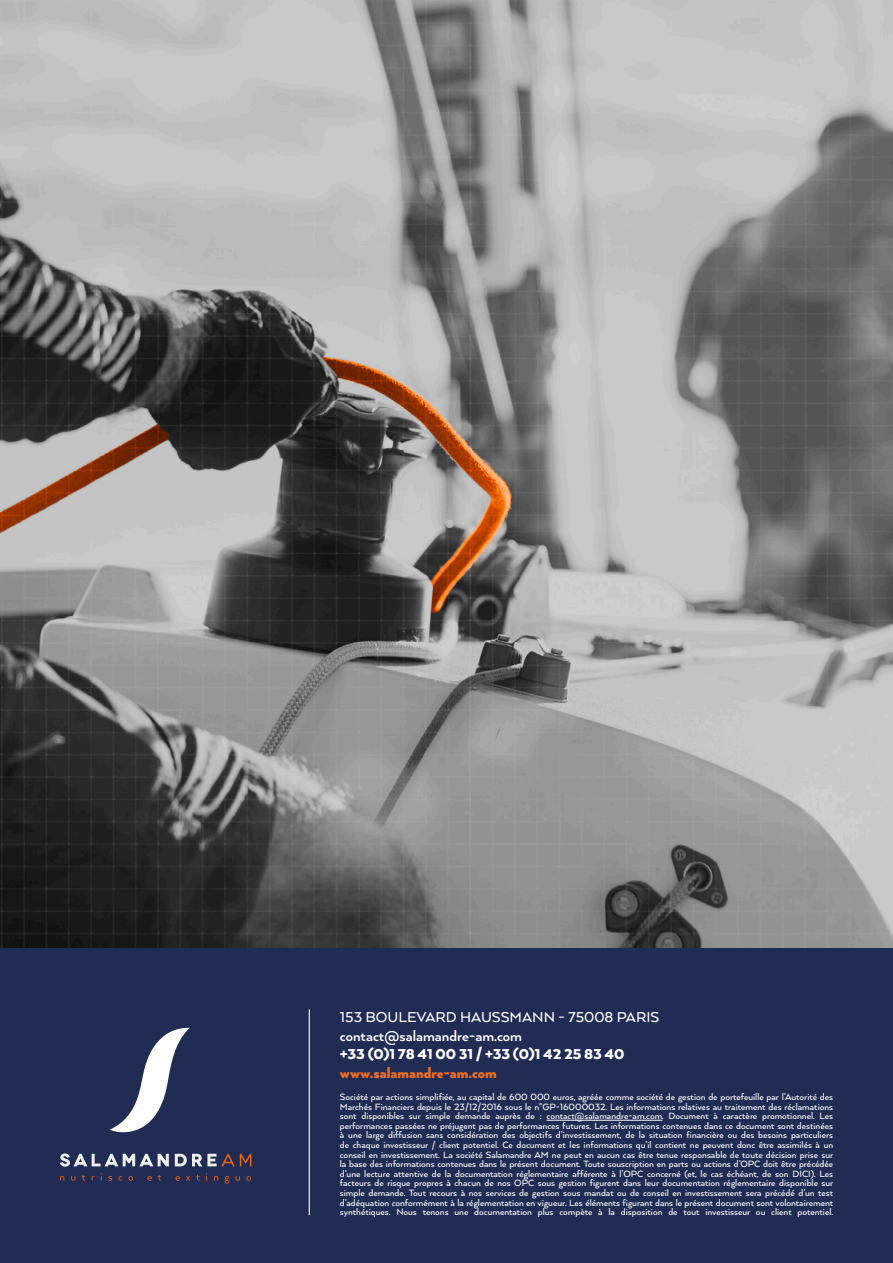
<style>
.page{position:relative;width:893px;height:1263px;background:#fff}
.page>*{position:absolute;margin:0;border:0;box-sizing:border-box;transform-origin:0 0}
.t1{font:500 16.5px "Arquitecta";color:#fff}
.t2{font:900 16.5px "Arquitecta";color:#fff}
.t3{font:700 16.5px "Arquitecta";color:#fff}
.t4{font:900 16.5px "Arquitecta";color:#f36e21}
.t5{font:500 10.5px/9.6px "Arquitecta";color:#fff;text-align:justify}
</style>
<div class="page">
<img style="left:0;top:0;width:893px;height:948px">
<div style="left:0;top:948px;width:893px;height:315px;background:#212c54"></div>
<svg style="left:60px;top:1153px;width:109px;height:13px"></svg>
<svg style="left:175px;top:1154px;width:76px;height:12px"></svg>
<svg style="left:82px;top:1175px;width:3px;height:5px"></svg>
<svg style="left:108px;top:1176px;width:4px;height:4px"></svg>
<svg style="left:128px;top:1176px;width:5px;height:4px"></svg>
<svg style="left:147px;top:1176px;width:5px;height:5px"></svg>
<svg style="left:158px;top:1175px;width:3px;height:5px"></svg>
<svg style="left:176px;top:1176px;width:4px;height:5px"></svg>
<svg style="left:186px;top:1176px;width:4px;height:4px"></svg>
<svg style="left:225px;top:1176px;width:4px;height:7px"></svg>
<svg style="left:236px;top:1176px;width:4px;height:4px"></svg>
<svg style="left:246px;top:1176px;width:5px;height:4px"></svg>
<svg style="left:110px;top:1028px;width:80px;height:104px"></svg>
<hr style="left:309px;top:1009px;width:1px;height:206px;background:#fff">
<hr style="left:547px;top:1120px;width:115px;height:1px;background:#fff">
<p class="t1" style="left:340px;top:1007px;width:321px">153 BOULEVARD HAUSSMANN - 75008 PARIS</p>
<p class="t3" style="left:340px;top:1025px;width:184px">contact@salamandre-am.com</p>
<p class="t2" style="left:340px;top:1044px;width:286px">+33 (0)1 78 41 00 31 / +33 (0)1 42 25 83 40</p>
<p class="t4" style="left:340px;top:1062px;width:158px">www.salamandre-am.com</p>
<p class="t5" style="left:340px;top:1092px;width:495px">Société par actions simplifiée, au capital de 600 000 euros, agréée comme société de gestion de portefeuille par l’Autorité des Marchés Financiers depuis le 23/12/2016 sous le n°GP-16000032. Les informations relatives au traitement des réclamations sont disponibles sur simple demande auprès de : contact@salamandre-am.com. Document à caractère promotionnel. Les performances passées ne préjugent pas de performances futures. Les informations contenues dans ce document sont destinées à une large diffusion sans considération des objectifs d’investissement, de la situation financière ou des besoins particuliers de chaque investisseur / client potentiel. Ce document et les informations qu’il contient ne peuvent donc être assimilés à un conseil en investissement. La société Salamandre AM ne peut en aucun cas être tenue responsable de toute décision prise sur la base des informations contenues dans le présent document. Toute souscription en parts ou actions d’OPC doit être précédée d’une lecture attentive de la documentation réglementaire afférente à l’OPC concerné (et, le cas échéant, de son DICI). Les facteurs de risque propres à chacun de nos OPC sous gestion figurent dans leur documentation réglementaire disponible sur simple demande. Tout recours à nos services de gestion sous mandat ou de conseil en investissement sera précédé d’un test d’adéquation conformément à la réglementation en vigueur. Les éléments figurant dans le présent document sont volontairement synthétiques. Nous tenons une documentation plus compète à la disposition de tout investisseur ou client potentiel.</p>
</div>
